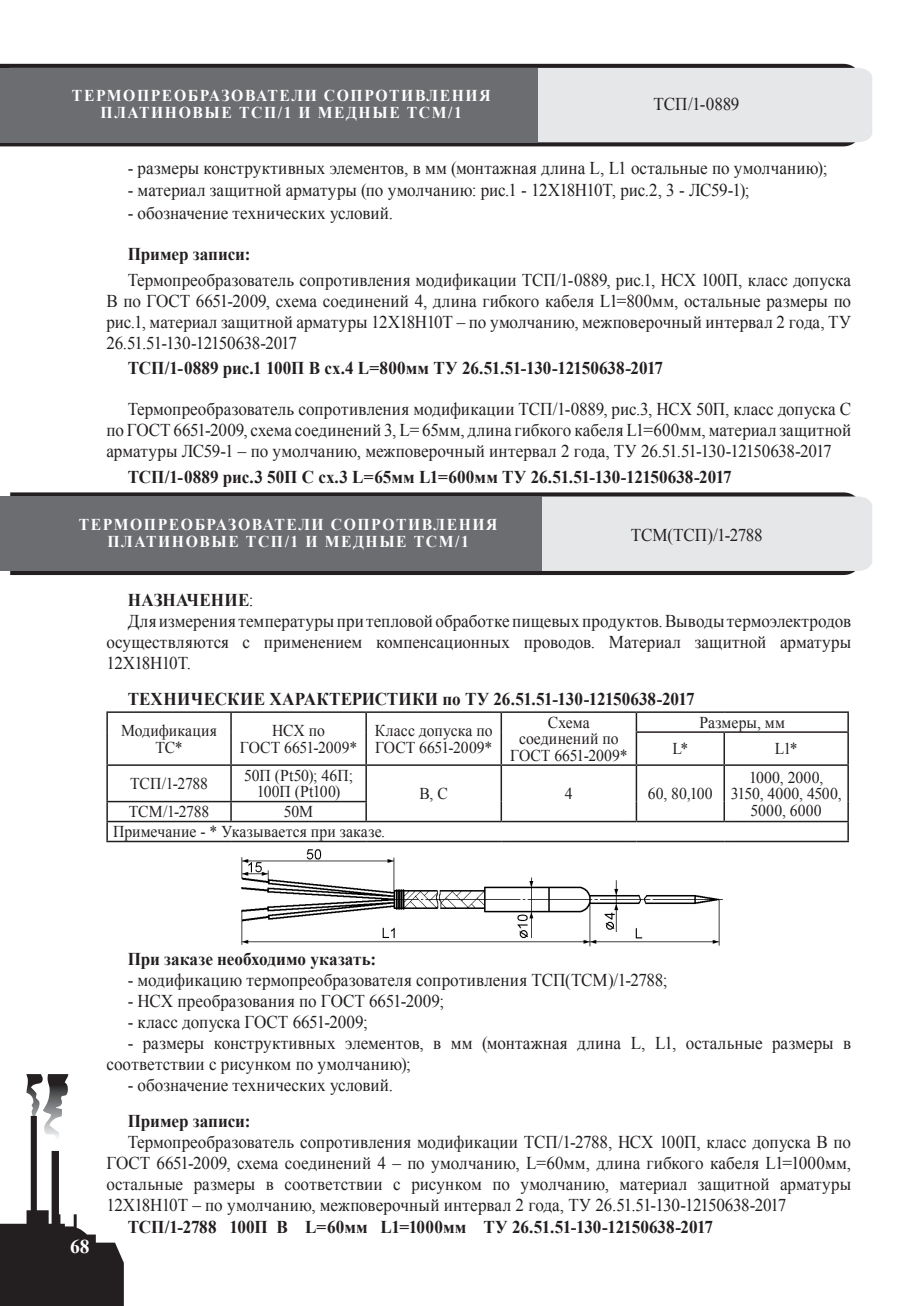
<style>
.page{position:relative;width:915px;height:1306px;background:#fff}
.page>*{position:absolute;margin:0;border:0;box-sizing:border-box;transform-origin:0 0}
.t1{font:700 19.5px "Times New Roman";color:#fff}
.t2{font:18px/21px "Times New Roman";letter-spacing:-.005em;color:#231f20;text-align:justify;scale:.95 1}
.t3{font:700 18px "Times New Roman";color:#231f20;scale:.95 1}
.t4{font:18px "Times New Roman";letter-spacing:-.035em;color:#231f20;scale:.95 1}
.t5{font:16.5px/16.5px "Times New Roman";color:#231f20;text-align:center;scale:.95 1}
.t6{font:700 16.5px/16.5px "Times New Roman";letter-spacing:.1em;color:#fff;text-align:center;scale:.95 1}
.s1{font-weight:400}
</style>
<div class="page">
<img style="left:26px;top:1074px;width:43px;height:41px">
<svg style="left:0;top:1115px;width:124px;height:190px"></svg>
<svg style="left:0;top:64px;width:856px;height:82px;background:#2f2c2d"></svg>
<div style="left:537px;top:68px;width:334px;height:74px;background:#e6e7e9"></div>
<div style="left:0;top:68px;width:537px;height:74px;background:#6c6d70"></div>
<hr style="left:106px;top:711px;width:125px;height:2px;background:#231f20">
<svg style="left:106px;top:713px;width:2px;height:19px"></svg>
<hr style="left:231px;top:711px;width:135px;height:2px;background:#231f20">
<svg style="left:230px;top:713px;width:2px;height:19px"></svg>
<hr style="left:366px;top:711px;width:135px;height:2px;background:#231f20">
<svg style="left:365px;top:713px;width:2px;height:19px"></svg>
<hr style="left:501px;top:711px;width:135px;height:2px;background:#231f20">
<svg style="left:500px;top:713px;width:2px;height:19px"></svg>
<hr style="left:636px;top:711px;width:88px;height:2px;background:#231f20">
<svg style="left:635px;top:713px;width:2px;height:18px"></svg>
<hr style="left:724px;top:711px;width:124px;height:2px;background:#231f20">
<svg style="left:847px;top:713px;width:1px;height:18px"></svg>
<hr style="left:106px;top:732px;width:2px;height:32px;background:#231f20">
<hr style="left:230px;top:732px;width:2px;height:32px;background:#231f20">
<hr style="left:365px;top:732px;width:2px;height:32px;background:#231f20">
<hr style="left:500px;top:732px;width:2px;height:32px;background:#231f20">
<hr style="left:635px;top:731px;width:89px;height:2px;background:#231f20">
<hr style="left:635px;top:733px;width:2px;height:31px;background:#231f20">
<hr style="left:724px;top:731px;width:124px;height:2px;background:#231f20">
<hr style="left:723px;top:733px;width:1px;height:31px;background:#231f20">
<hr style="left:847px;top:733px;width:1px;height:31px;background:#231f20">
<hr style="left:106px;top:764px;width:125px;height:2px;background:#231f20">
<hr style="left:106px;top:766px;width:2px;height:34px;background:#231f20">
<hr style="left:231px;top:764px;width:135px;height:2px;background:#231f20">
<hr style="left:230px;top:766px;width:2px;height:34px;background:#231f20">
<hr style="left:366px;top:764px;width:135px;height:2px;background:#231f20">
<hr style="left:365px;top:766px;width:2px;height:34px;background:#231f20">
<hr style="left:501px;top:764px;width:135px;height:2px;background:#231f20">
<hr style="left:500px;top:766px;width:2px;height:35px;background:#231f20">
<hr style="left:636px;top:764px;width:88px;height:2px;background:#231f20">
<hr style="left:635px;top:766px;width:2px;height:35px;background:#231f20">
<hr style="left:724px;top:764px;width:124px;height:2px;background:#231f20">
<hr style="left:723px;top:766px;width:1px;height:35px;background:#231f20">
<hr style="left:847px;top:766px;width:1px;height:35px;background:#231f20">
<hr style="left:106px;top:800px;width:125px;height:2px;background:#231f20">
<hr style="left:231px;top:800px;width:136px;height:2px;background:#231f20">
<svg style="left:230px;top:802px;width:2px;height:18px"></svg>
<svg style="left:365px;top:802px;width:2px;height:18px"></svg>
<svg style="left:500px;top:801px;width:2px;height:19px"></svg>
<svg style="left:635px;top:801px;width:2px;height:19px"></svg>
<svg style="left:723px;top:801px;width:1px;height:19px"></svg>
<hr style="left:106px;top:820px;width:125px;height:2px;background:#231f20">
<svg style="left:106px;top:802px;width:2px;height:38px"></svg>
<hr style="left:231px;top:820px;width:135px;height:2px;background:#231f20">
<hr style="left:366px;top:820px;width:135px;height:2px;background:#231f20">
<hr style="left:501px;top:820px;width:135px;height:2px;background:#231f20">
<hr style="left:636px;top:820px;width:88px;height:2px;background:#231f20">
<hr style="left:724px;top:820px;width:124px;height:2px;background:#231f20">
<svg style="left:847px;top:801px;width:1px;height:39px"></svg>
<hr style="left:106px;top:840px;width:125px;height:2px;background:#231f20">
<hr style="left:231px;top:840px;width:135px;height:2px;background:#231f20">
<hr style="left:366px;top:840px;width:135px;height:2px;background:#231f20">
<hr style="left:501px;top:840px;width:135px;height:2px;background:#231f20">
<hr style="left:636px;top:840px;width:88px;height:2px;background:#231f20">
<hr style="left:724px;top:840px;width:124px;height:2px;background:#231f20">
<svg style="left:10px;top:492px;width:845px;height:83px;background:#2f2b2c"></svg>
<div style="left:541px;top:496px;width:331px;height:75px;background:#e6e7e9"></div>
<div style="left:0;top:496px;width:541px;height:75px;background:#6c6d70"></div>
<img style="left:241px;top:849px;width:482px;height:98px">
<p class="t6" style="left:72px;top:87px;width:442px">ТЕРМОПРЕОБРАЗОВАТЕЛИ СОПРОТИВЛЕНИЯ<br>ПЛАТИНОВЫЕ ТСП/1 И МЕДНЫЕ ТСМ/1</p>
<p class="t2" style="left:653px;top:93px;width:92px">ТСП/1-0889</p>
<p class="t2" style="left:128px;top:157px;width:737px">- размеры конструктивных элементов, в мм (монтажная длина L, L1 остальные по умолчанию);</p>
<p class="t2" style="left:128px;top:180px;width:656px">- материал защитной арматуры (по умолчанию: рис.1 - 12Х18Н10Т, рис.2, 3 - ЛС59-1);</p>
<p class="t2" style="left:128px;top:202px;width:281px">- обозначение технических условий.</p>
<p class="t3" style="left:128px;top:242px;width:131px">Пример записи:</p>
<p class="t2" style="left:106px;top:269px;width:785px;text-indent:21px">Термопреобразователь сопротивления модификации ТСП/1-0889, рис.1, НСХ 100П, класс допуска В по ГОСТ 6651-2009, схема соединений 4, длина гибкого кабеля L1=800мм, остальные размеры по рис.1, материал защитной арматуры 12Х18Н10Т – по умолчанию, межповерочный интервал 2 года, ТУ 26.51.51-130-12150638-2017</p>
<p class="t3" style="left:128px;top:355px;width:565px">ТСП/1-0889 рис.1 100П В сх.4 L=800мм ТУ 26.51.51-130-12150638-2017</p>
<p class="t2" style="left:106px;top:398px;width:785px;text-indent:21px">Термопреобразователь сопротивления модификации ТСП/1-0889, рис.3, НСХ 50П, класс допуска С по ГОСТ 6651-2009, схема соединений 3, L= 65мм, длина гибкого кабеля L1=600мм, материал защитной арматуры ЛС59-1 – по умолчанию, межповерочный интервал 2 года, ТУ 26.51.51-130-12150638-2017</p>
<p class="t3" style="left:128px;top:464px;width:637px">ТСП/1-0889 рис.3 50П С сх.3 L=65мм L1=600мм ТУ 26.51.51-130-12150638-2017</p>
<p class="t6" style="left:79px;top:516px;width:442px">ТЕРМОПРЕОБРАЗОВАТЕЛИ СОПРОТИВЛЕНИЯ<br>ПЛАТИНОВЫЕ ТСП/1 И МЕДНЫЕ ТСМ/1</p>
<p class="t2" style="left:630px;top:524px;width:140px">ТСМ(ТСП)/1-2788</p>
<p class="t3" style="left:128px;top:588px;width:134px">НАЗНАЧЕНИЕ<span class="s1">:</span></p>
<p class="t2" style="left:128px;top:610px;width:762px">Для измерения температуры при тепловой обработке пищевых продуктов. Выводы термоэлектродов</p>
<p class="t2" style="left:106px;top:631px;width:785px">осуществляются с применением компенсационных проводов. Материал защитной арматуры</p>
<p class="t4" style="left:106px;top:651px;width:91px">12Х18Н10Т.</p>
<p class="t3" style="left:128px;top:687px;width:598px">ТЕХНИЧЕСКИЕ ХАРАКТЕРИСТИКИ по ТУ 26.51.51-130-12150638-2017</p>
<p class="t5" style="left:121px;top:722px;width:102px">Модификация<br>ТС*</p>
<p class="t5" style="left:240px;top:722px;width:125px">НСХ по<br>ГОСТ 6651-2009*</p>
<p class="t5" style="left:375px;top:722px;width:125px;text-align:left">Класс допуска по<br>ГОСТ 6651-2009*</p>
<p class="t5" style="left:510px;top:713px;width:125px">Схема соединений по<br>ГОСТ 6651-2009*</p>
<p class="t5" style="left:699px;top:713px;width:91px">Размеры, мм</p>
<p class="t5" style="left:672px;top:740px;width:18px">L*</p>
<p class="t5" style="left:774px;top:740px;width:26px">L1*</p>
<p class="t5" style="left:130px;top:775px;width:83px">ТСП/1-2788</p>
<p class="t5" style="left:244px;top:766px;width:116px">50П (Pt50); 46П;<br>100П (Pt100)</p>
<p class="t5" style="left:419px;top:785px;width:31px">В, С</p>
<p class="t5" style="left:564px;top:785px;width:10px">4</p>
<p class="t5" style="left:647px;top:785px;width:70px">60, 80,100</p>
<p class="t5" style="left:730px;top:768px;width:118px">1000, 2000,<br>3150, 4000, 4500,</p>
<p class="t5" style="left:129px;top:803px;width:86px">ТСМ/1-2788</p>
<p class="t5" style="left:284px;top:803px;width:32px">50М</p>
<p class="t5" style="left:750px;top:801px;width:76px">5000, 6000</p>
<p class="t5" style="left:113px;top:823px;width:288px">Примечание - * Указывается при заказе.</p>
<p class="t1" style="left:70px;top:1232px;width:21px">68</p>
<p class="t3" style="left:128px;top:946px;width:263px">При заказе необходимо указать:</p>
<p class="t2" style="left:128px;top:969px;width:569px">- модификацию термопреобразователя сопротивления ТСП(ТСМ)/1-2788;</p>
<p class="t2" style="left:128px;top:990px;width:334px">- НСХ преобразования по ГОСТ 6651-2009;</p>
<p class="t2" style="left:128px;top:1011px;width:254px">- класс допуска ГОСТ 6651-2009;</p>
<p class="t2" style="left:106px;top:1032px;width:785px;text-indent:21px">- размеры конструктивных элементов, в мм (монтажная длина L, L1, остальные размеры в соответствии с рисунком по умолчанию);</p>
<p class="t2" style="left:128px;top:1074px;width:281px">- обозначение технических условий.</p>
<p class="t3" style="left:128px;top:1108px;width:131px">Пример записи:</p>
<p class="t2" style="left:106px;top:1131px;width:785px;text-indent:21px">Термопреобразователь сопротивления модификации ТСП/1-2788, НСХ 100П, класс допуска В по ГОСТ 6651-2009, схема соединений 4 – по умолчанию, L=60мм, длина гибкого кабеля L1=1000мм, остальные размеры в соответствии с рисунком по умолчанию, материал защитной арматуры 12Х18Н10Т – по умолчанию, межповерочный интервал 2 года, ТУ 26.51.51-130-12150638-2017</p>
<p class="t3" style="left:128px;top:1213px;width:617px">ТСП/1-2788 100П В L=60мм L1=1000мм ТУ 26.51.51-130-12150638-2017</p>
</div>
